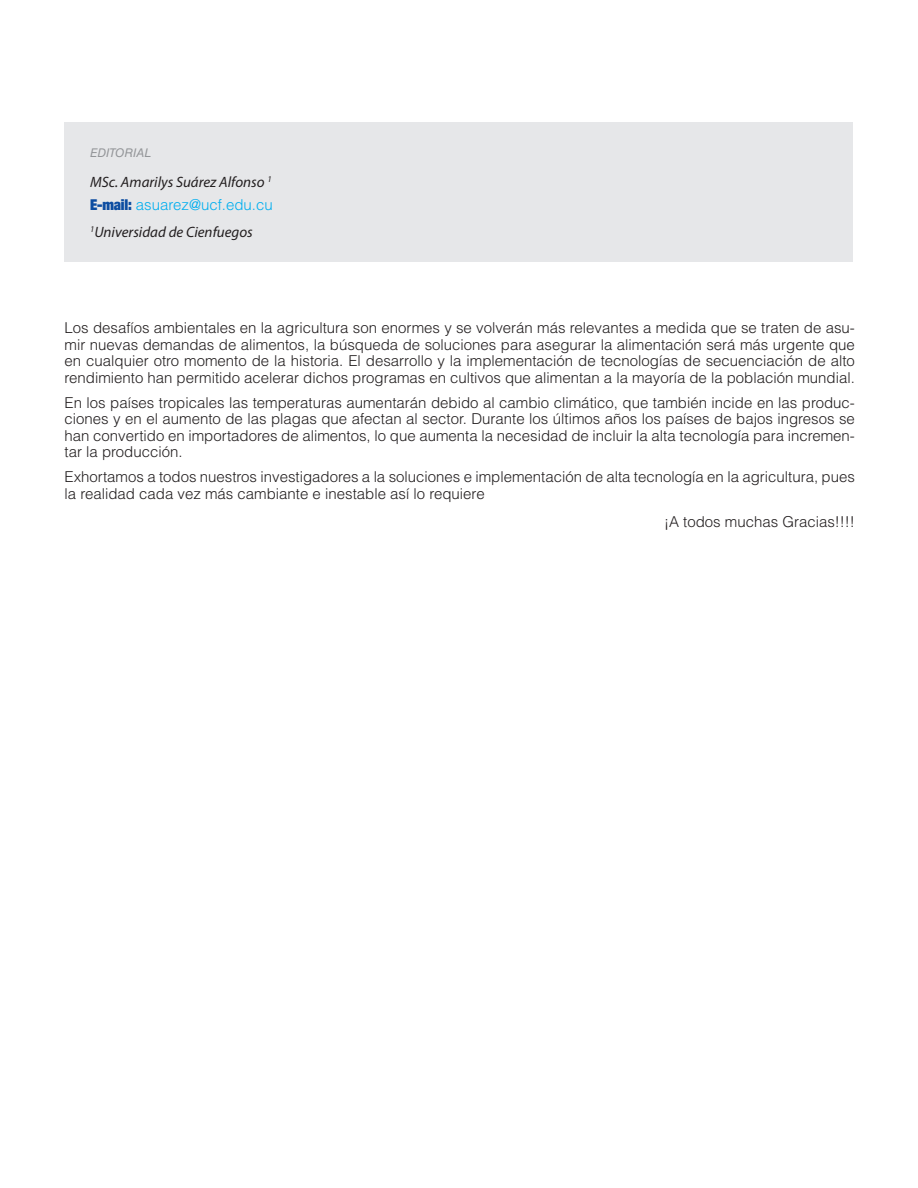
<style>
.page{position:relative;width:918px;height:1188px;background:#fff}
.page>*{position:absolute;margin:0;border:0;box-sizing:border-box;transform-origin:0 0}
.TEXTO{font:300 15px/16.5px "Helvetica LT Std";color:#231f20;text-align:justify}
.nombre_de_autor-Edit{font:italic 15px "Myriad Pro";color:#231f20}
.TITULOS_AZUL{font:300 15px "Helvetica LT Std";color:#00aeef}
.Titulo_gris_itálica{font:italic 12px "Helvetica LT Std";color:#939598}
.s1{font-family:"Helvetica Neue LT Std";font-weight:900;font-stretch:condensed;color:#0d4da1}
</style>
<div class="page">
<div style="left:65px;top:122px;width:788px;height:140px;background:#e6e7e9"></div>
<p class="Titulo_gris_itálica" style="left:90px;top:145px;width:63px">EDITORIAL</p>
<p class="nombre_de_autor-Edit" style="left:90px;top:172px;width:183px">MSc. Amarilys Suárez Alfonso <sup>1</sup></p>
<p class="TITULOS_AZUL" style="left:90px;top:195px;width:184px"><span class="s1">E-mail:</span> asuarez@ucf.edu.cu</p>
<p class="nombre_de_autor-Edit" style="left:90px;top:222px;width:164px"><sup>1</sup>Universidad de Cienfuegos</p>
<p class="TEXTO" style="left:65px;top:320px;width:792px">Los desafíos ambientales en la agricultura son enormes y se volverán más relevantes a medida que se traten de asu&shy;mir nuevas demandas de alimentos, la búsqueda de soluciones para asegurar la alimentación será más urgente que en cualquier otro momento de la historia. El desarrollo y la implementación de tecnologías de secuenciación de alto rendimiento han permitido acelerar dichos programas en cultivos que alimentan a la mayoría de la población mundial.</p>
<p class="TEXTO" style="left:65px;top:394px;width:792px">En los países tropicales las temperaturas aumentarán debido al cambio climático, que también incide en las produc&shy;ciones y en el aumento de las plagas que afectan al sector. Durante los últimos años los países de bajos ingresos se han convertido en importadores de alimentos, lo que aumenta la necesidad de incluir la alta tecnología para incremen&shy;tar la producción.</p>
<p class="TEXTO" style="left:65px;top:469px;width:792px">Exhortamos a todos nuestros investigadores a la soluciones e implementación de alta tecnología en la agricultura, pues la realidad cada vez más cambiante e inestable así lo requiere</p>
<p class="TEXTO" style="left:664px;top:513px;width:192px">¡A todos muchas Gracias!!!!</p>
</div>
